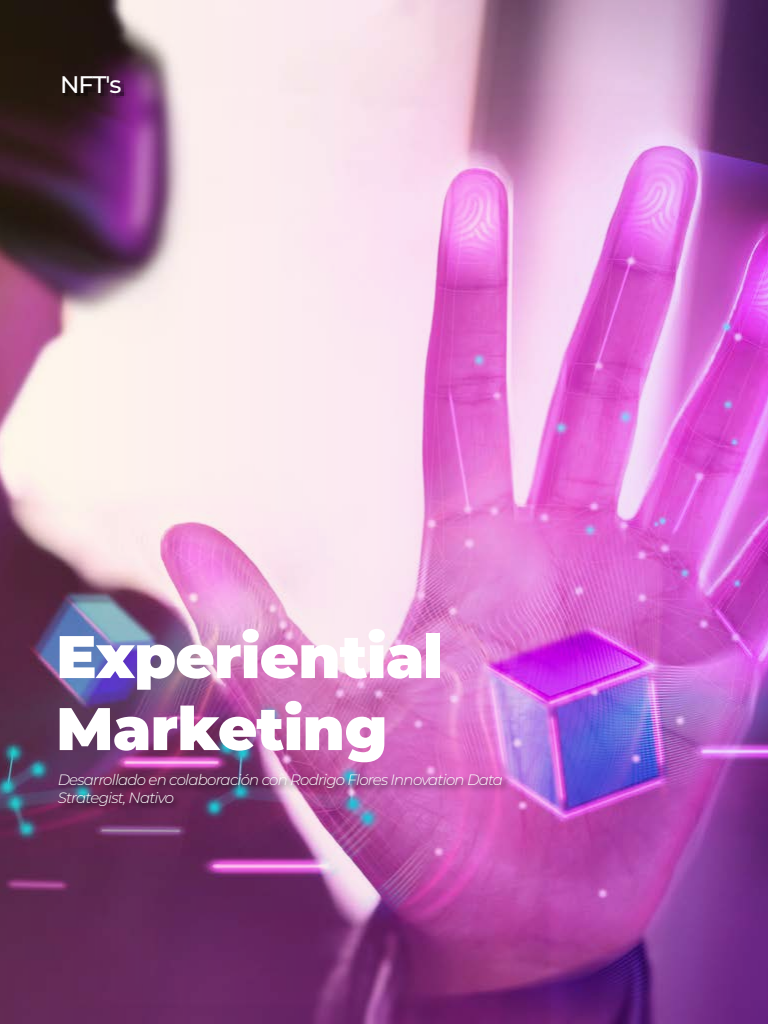
<style>
.page{position:relative;width:768px;height:1024px;background:#fff}
.page>*{position:absolute;margin:0;border:0;box-sizing:border-box;transform-origin:0 0}
.t1{font:900 60px/72px "Montserrat";letter-spacing:-.01em;color:#fff}
.t2{font:500 24px "Montserrat";color:#fff}
.t3{font:italic 300 15px/18px "Montserrat";letter-spacing:-.05em;color:#fff}
</style>
<div class="page">
<img style="left:0;top:0;width:768px;height:1024px">
<div style="left:55px;top:771px;width:455px;height:43px;background:#000;opacity:.75"></div>
<div style="left:61px;top:75px;width:65px;height:23px;background:#000;opacity:.68"></div>
<h2 class="t2" style="left:60px;top:68px;width:63px">NFT's</h2>
<h1 class="t1" style="left:56px;top:617px;width:388px">Experiential<br>Marketing</h1>
<p class="t3" style="left:58px;top:771px;width:447px">Desarrollado en colaboración con Rodrigo Flores Innovation Data<br>Strategist, Nativo</p>
</div>
